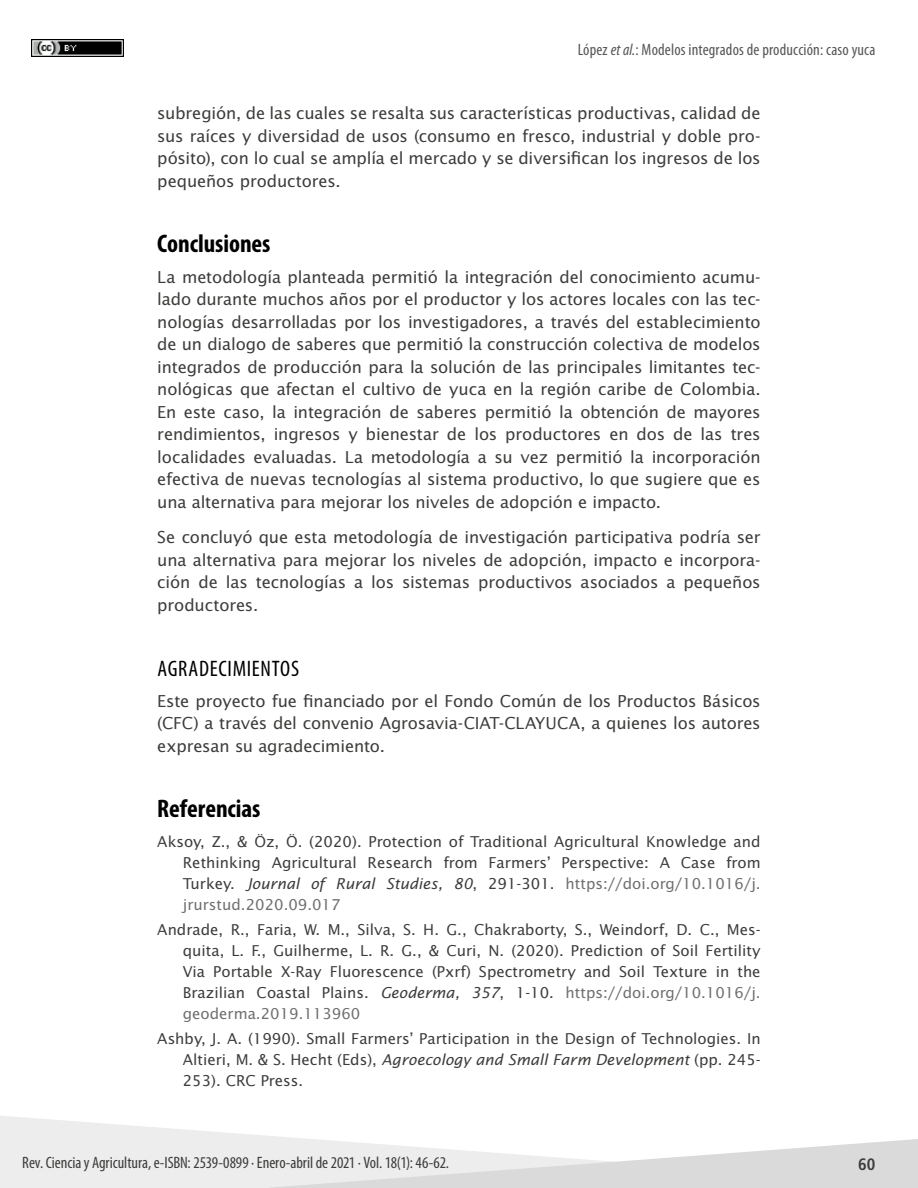
<style>
.page{position:relative;width:918px;height:1188px;background:#fff}
.page>*{position:absolute;margin:0;border:0;box-sizing:border-box;transform-origin:0 0}
.t1{font:700 condensed 25.5px "Myriad Pro";color:#000}
.t2{font:condensed 22.5px "Myriad Pro";letter-spacing:.03em;color:#000}
.t3{font:16.5px/22.5px "Lucida Sans Std";letter-spacing:-.005em;color:#3c3c3b;text-align:justify}
.t4{font:condensed 16.5px "Myriad Pro";letter-spacing:-.005em;color:#3c3c3b}
.t5{font:condensed 16.5px "Myriad Pro";letter-spacing:.01em;color:#575756}
.t6{font:700 condensed 16.5px "Frutiger LT Std";color:#3c3c3b}
.t7{font:15px/21px "Lucida Sans Std";color:#3c3c3b;text-align:justify}
.s1{font-style:italic}
.s2{color:#706f6f}
</style>
<div class="page">
<svg style="left:0;top:1116px;width:305px;height:72px;fill:#ededed"></svg>
<svg style="left:269px;top:1139px;width:649px;height:49px"></svg>
<img style="left:31px;top:39px;width:92px;height:18px">
<p class="t5" style="left:578px;top:40px;width:299px">López <span class="s1">et al.</span>: Modelos integrados de producción: caso yuca</p>
<p class="t3" style="left:157px;top:102px;width:605px">subregión, de las cuales se resalta sus características productivas, calidad de sus raíces y diversidad de usos (consumo en fresco, industrial y doble pro&shy;pósito), con lo cual se amplía el mercado y se diversifican los ingresos de los pequeños productores.</p>
<h1 class="t1" style="left:157px;top:227px;width:115px">Conclusiones</h1>
<p class="t3" style="left:157px;top:266px;width:605px">La metodología planteada permitió la integración del conocimiento acumu&shy;lado durante muchos años por el productor y los actores locales con las tec&shy;nologías desarrolladas por los investigadores, a través del establecimiento de un dialogo de saberes que permitió la construcción colectiva de modelos integrados de producción para la solución de las principales limitantes tec&shy;nológicas que afectan el cultivo de yuca en la región caribe de Colombia.<br>En este caso, la integración de saberes permitió la obtención de mayores rendimientos, ingresos y bienestar de los productores en dos de las tres localidades evaluadas. La metodología a su vez permitió la incorporación efectiva de nuevas tecnologías al sistema productivo, lo que sugiere que es una alternativa para mejorar los niveles de adopción e impacto.</p>
<p class="t3" style="left:157px;top:526px;width:605px">Se concluyó que esta metodología de investigación participativa podría ser una alternativa para mejorar los niveles de adopción, impacto e incorpora&shy;ción de las tecnologías a los sistemas productivos asociados a pequeños productores.</p>
<h2 class="t2" style="left:158px;top:655px;width:143px">AGRADECIMIENTOS</h2>
<p class="t3" style="left:157px;top:690px;width:605px">Este proyecto fue financiado por el Fondo Común de los Productos Básicos (CFC) a través del convenio Agrosavia-CIAT-CLAYUCA, a quienes los autores expresan su agradecimiento.</p>
<h1 class="t1" style="left:157px;top:793px;width:105px">Referencias</h1>
<p class="t7" style="left:183px;top:831px;width:579px;text-indent:-26px">Aksoy, Z., &amp; Öz, Ö. (2020). Protection of Traditional Agricultural Knowledge and Rethinking Agricultural Research from Farmers’ Perspective: A Case from Turkey. <span class="s1">Journal of Rural Studies, 80</span>, 291-301. <span class="s2">https://doi.org/10.1016/j. jrurstud.2020.09.017</span></p>
<p class="t7" style="left:183px;top:919px;width:579px;text-indent:-26px">Andrade, R., Faria, W. M., Silva, S. H. G., Chakraborty, S., Weindorf, D. C., Mes&shy;quita, L. F., Guilherme, L. R. G., &amp; Curi, N. (2020). Prediction of Soil Fertility Via Portable X-Ray Fluorescence (Pxrf) Spectrometry and Soil Texture in the Brazilian Coastal Plains. <span class="s1">Geoderma, 357</span>, 1-10. <span class="s2">https://doi.org/10.1016/j. geoderma.2019.113960</span></p>
<p class="t7" style="left:183px;top:1028px;width:579px;text-indent:-26px">Ashby, J. A. (1990). Small Farmers’ Participation in the Design of Technologies. In Altieri, M. &amp; S. Hecht (Eds), <span class="s1">Agroecology and Small Farm Development</span> (pp. 245- 253). CRC Press.</p>
<p class="t4" style="left:22px;top:1153px;width:428px">Rev. Ciencia y Agricultura, e-ISBN: 2539-0899 ∙ Enero-abril de 2021 ∙ Vol. 18(1): 46-62.</p>
<p class="t6" style="left:858px;top:1154px;width:19px">60</p>
</div>
